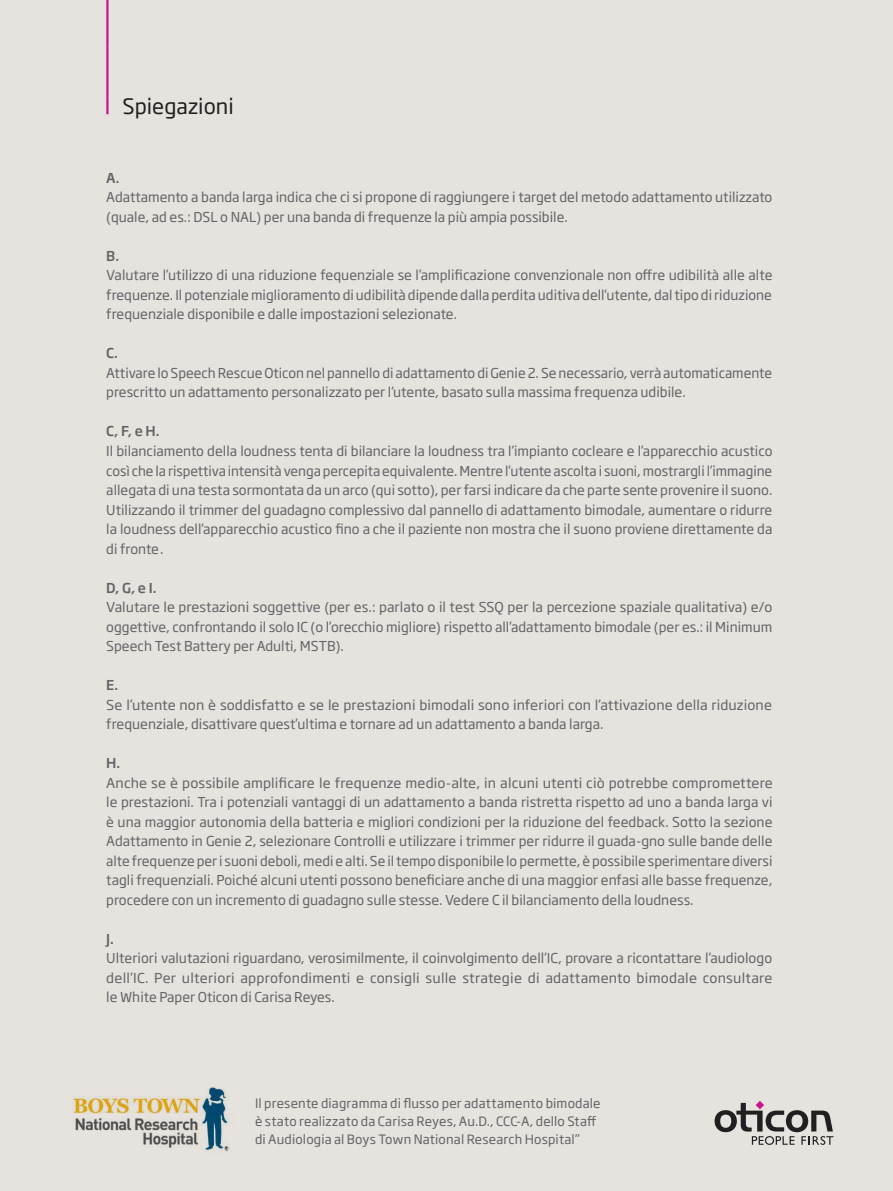
<style>
.page{position:relative;width:893px;height:1191px;background:#e6e2de}
.page>*{position:absolute;margin:0;border:0;box-sizing:border-box;transform-origin:0 0}
.t1{font:21px "Soho Gothic Pro";color:#231f20}
.t2{font:13.5px/19.5px "Soho Gothic Pro";color:#636366;text-align:justify}
.t3{font:500 13.5px "Soho Gothic Pro";color:#636366}
.t4{font:12.75px/18px "Soho Gothic Pro";letter-spacing:.01em;color:#636366}
</style>
<div class="page">
<svg style="left:715px;top:1101px;width:118px;height:43px"></svg>
<img style="left:73px;top:1087px;width:156px;height:64px">
<hr style="left:106px;top:0;width:3px;height:47px;background:#c5168c">
<hr style="left:106px;top:47px;width:3px;height:51px;background:#c5168c">
<hr style="left:106px;top:98px;width:3px;height:16px;background:#c5168c">
<h1 class="t1" style="left:123px;top:90px;width:113px">Spiegazioni</h1>
<p class="t3" style="left:106px;top:167px;width:15px">A.</p>
<p class="t2" style="left:106px;top:187px;width:668px">Adattamento a banda larga indica che ci si propone di raggiungere i target del metodo adattamento utilizzato (quale, ad es.: DSL o NAL) per una banda di frequenze la più ampia possibile.</p>
<p class="t3" style="left:106px;top:245px;width:14px">B.</p>
<p class="t2" style="left:106px;top:265px;width:668px">Valutare l’utilizzo di una riduzione fequenziale se l’amplificazione convenzionale non offre udibilità alle alte frequenze. Il potenziale miglioramento di udibilità dipende dalla perdita uditiva dell’utente, dal tipo di riduzione frequenziale disponibile e dalle impostazioni selezionate.</p>
<p class="t3" style="left:106px;top:343px;width:13px">C.</p>
<p class="t2" style="left:106px;top:362px;width:667px">Attivare lo Speech Rescue Oticon nel pannello di adattamento di Genie 2. Se necessario, verrà automaticamente prescritto un adattamento personalizzato per l’utente, basato sulla massima frequenza udibile.</p>
<p class="t3" style="left:106px;top:421px;width:55px">C, F, e H.</p>
<p class="t2" style="left:106px;top:440px;width:668px">Il bilanciamento della loudness tenta di bilanciare la loudness tra l’impianto cocleare e l’apparecchio acustico così che la rispettiva intensità venga percepita equivalente. Mentre l’utente ascolta i suoni, mostrargli l’immagine allegata di una testa sormontata da un arco (qui sotto), per farsi indicare da che parte sente provenire il suono.<br>Utilizzando il trimmer del guadagno complessivo dal pannello di adattamento bimodale, aumentare o ridurre la loudness dell’apparecchio acustico fino a che il paziente non mostra che il suono proviene direttamente da di fronte.</p>
<p class="t3" style="left:106px;top:577px;width:52px">D, G, e I.</p>
<p class="t2" style="left:106px;top:596px;width:668px">Valutare le prestazioni soggettive (per es.: parlato o il test SSQ per la percezione spaziale qualitativa) e/o oggettive, confrontando il solo IC (o l’orecchio migliore) rispetto all’adattamento bimodale (per es.: il Minimum Speech Test Battery per Adulti, MSTB).</p>
<p class="t3" style="left:106px;top:674px;width:13px">E.</p>
<p class="t2" style="left:106px;top:694px;width:667px">Se l’utente non è soddisfatto e se le prestazioni bimodali sono inferiori con l’attivazione della riduzione frequenziale, disattivare quest’ultima e tornare ad un adattamento a banda larga.</p>
<p class="t3" style="left:106px;top:752px;width:16px">H.</p>
<p class="t2" style="left:106px;top:772px;width:668px">Anche se è possibile amplificare le frequenze medio-alte, in alcuni utenti ciò potrebbe compromettere le prestazioni. Tra i potenziali vantaggi di un adattamento a banda ristretta rispetto ad uno a banda larga vi è una maggior autonomia della batteria e migliori condizioni per la riduzione del feedback. Sotto la sezione Adattamento in Genie 2, selezionare Controlli e utilizzare i trimmer per ridurre il guada-gno sulle bande delle alte frequenze per i suoni deboli, medi e alti. Se il tempo disponibile lo permette, è possibile sperimentare diversi tagli frequenziali. Poiché alcuni utenti possono beneficiare anche di una maggior enfasi alle basse frequenze, procedere con un incremento di guadagno sulle stesse. Vedere C il bilanciamento della loudness.</p>
<p class="t3" style="left:106px;top:928px;width:9px">J.</p>
<p class="t2" style="left:106px;top:947px;width:668px">Ulteriori valutazioni riguardano, verosimilmente, il coinvolgimento dell’IC, provare a ricontattare l’audiologo dell’IC. Per ulteriori approfondimenti e consigli sulle strategie di adattamento bimodale consultare le White Paper Oticon di Carisa Reyes.</p>
<p class="t4" style="left:255px;top:1093px;width:347px">Il presente diagramma di flusso per adattamento bimodale è stato realizzato da Carisa Reyes, Au.D., CCC-A, dello Staff di Audiologia al Boys Town National Research Hospital”</p>
</div>
